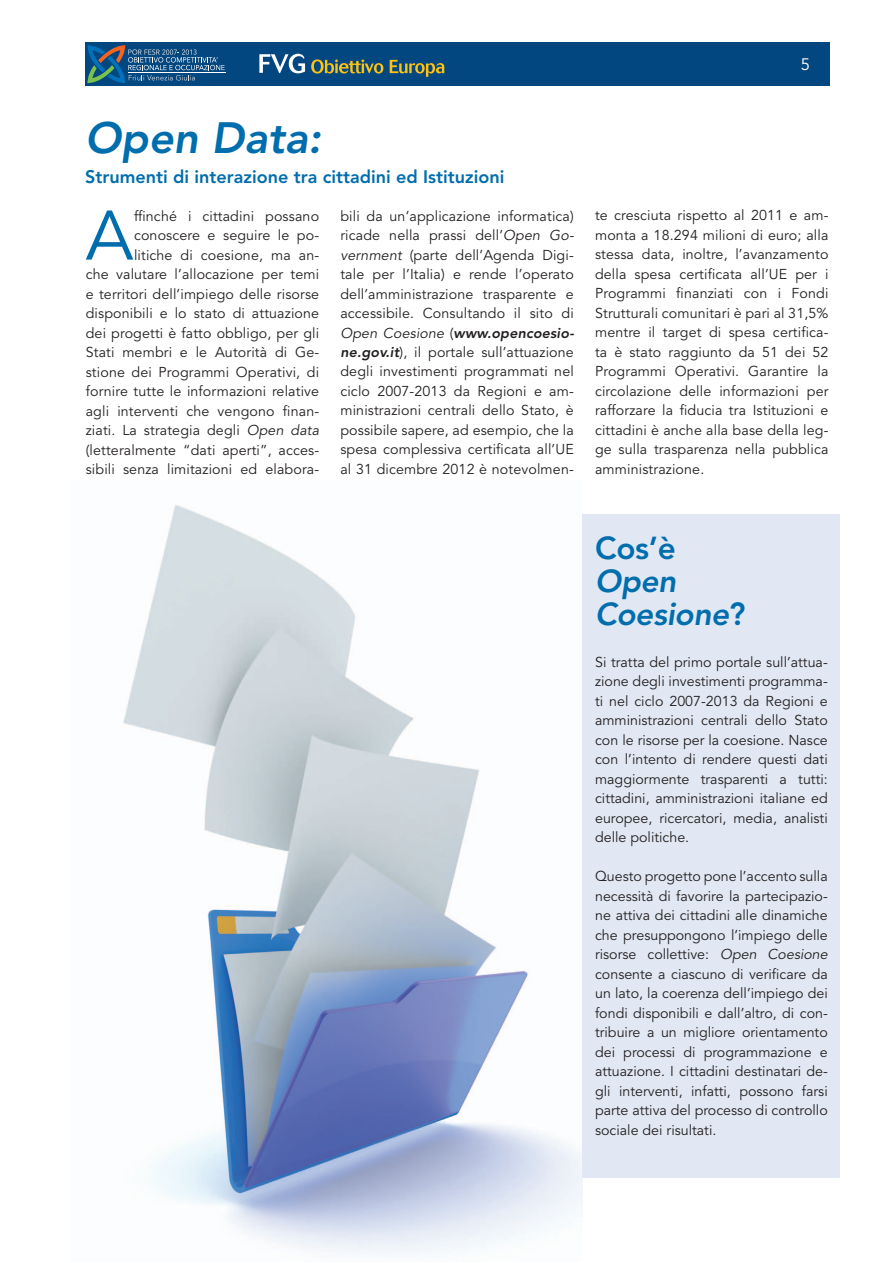
<style>
.page{position:relative;width:893px;height:1263px;background:#fff}
.page>*{position:absolute;margin:0;border:0;box-sizing:border-box;transform-origin:0 0}
.t1{font:69.3px "Avenir LT Std";color:#006dad}
.t2{font:italic 800 43.5px "Avenir LT Std";color:#006dad}
.t3{font:italic 800 31.5px/33px "Avenir LT Std";letter-spacing:-.01em;color:#006dad}
.t4{font:800 31.5px "Avenir LT Std";color:#006dad}
.t5{font:800 18px "Avenir LT Std";color:#006dad}
.t6{font:16.5px "Avenir LT Std";color:#fff}
.t7{font:14.25px/19.5px "Avenir LT Std";letter-spacing:.01em;color:#231f20;text-align:justify}
.s1{font-style:italic}
.s2{font-weight:800;font-style:italic}
.s3{font-style:normal}
</style>
<div class="page">
<div style="left:85px;top:43px;width:744px;height:43px;background:#034780"></div>
<svg style="left:259px;top:54px;width:46px;height:19px"></svg>
<svg style="left:311px;top:59px;width:72px;height:15px"></svg>
<svg style="left:390px;top:60px;width:54px;height:17px"></svg>
<hr style="left:128px;top:73px;width:98px;height:1px;background:#fff">
<svg style="left:87px;top:45px;width:138px;height:39px"></svg>
<img style="left:123px;top:505px;width:460px;height:752px">
<div style="left:583px;top:514px;width:257px;height:664px;background:#e1e8f3"></div>
<h2 class="t2" style="left:85px;top:112px;width:237px">Open Data:</h2>
<p class="t5" style="left:85px;top:166px;width:421px">Strumenti di interazione tra cittadini ed Istituzioni</p>
<p class="t6" style="left:801px;top:55px;width:11px">5</p>
<p class="t7" style="left:86px;top:206px;width:235px;text-align:right">ffinché i cittadini possano conoscere e seguire le po-<br>litiche di coesione, ma an-<br>che valutare l’allocazione per temi e territori dell’impiego delle risorse disponibili e lo stato di attuazione dei progetti è fatto obbligo, per gli Stati membri e le Autorità di Ge&shy;stione dei Programmi Operativi, di fornire tutte le informazioni relative agli interventi che vengono finan&shy;ziati. La strategia degli <span class="s1">Open data </span>(letteralmente “dati aperti”, acces&shy;sibili senza limitazioni ed elabora-</p>
<p class="t7" style="left:340px;top:206px;width:235px">bili da un’applicazione informatica) ricade nella prassi dell’<span class="s1">Open Go&shy;vernment</span> (parte dell’Agenda Digi&shy;tale per l’Italia) e rende l’operato dell’amministrazione trasparente e accessibile. Consultando il sito di <span class="s1">Open Coesione</span> (<span class="s2">www.opencoesio&shy;ne.gov.it</span>), il portale sull’attuazione degli investimenti programmati nel ciclo 2007-2013 da Regioni e am&shy;ministrazioni centrali dello Stato, è possibile sapere, ad esempio, che la spesa complessiva certificata all’UE al 31 dicembre 2012 è notevolmen-</p>
<p class="t7" style="left:595px;top:206px;width:235px">te cresciuta rispetto al 2011 e am&shy;monta a 18.294 milioni di euro; alla stessa data, inoltre, l’avanzamento della spesa certificata all’UE per i Programmi finanziati con i Fondi Strutturali comunitari è pari al 31,5% mentre il target di spesa certifica&shy;ta è stato raggiunto da 51 dei 52<br>Programmi Operativi. Garantire la circolazione delle informazioni per rafforzare la fiducia tra Istituzioni e cittadini è anche alla base della leg&shy;ge sulla trasparenza nella pubblica amministrazione.</p>
<h1 class="t1" style="left:86px;top:196px;width:49px">A</h1>
<h3 class="t4" style="left:595px;top:529px;width:82px">Cos’è</h3>
<h3 class="t3" style="left:595px;top:565px;width:152px">Open<br>Coesione<span class="s3">?</span></h3>
<p class="t7" style="left:595px;top:652px;width:234px">Si tratta del primo portale sull’attua&shy;zione degli investimenti programma&shy;ti nel ciclo 2007-2013 da Regioni e amministrazioni centrali dello Stato con le risorse per la coesione. Nasce con l’intento di rendere questi dati maggiormente trasparenti a tutti: cittadini, amministrazioni italiane ed europee, ricercatori, media, analisti delle politiche.</p>
<p class="t7" style="left:595px;top:867px;width:234px">Questo progetto pone l’accento sulla necessità di favorire la partecipazio&shy;ne attiva dei cittadini alle dinamiche che presuppongono l’impiego delle risorse collettive: <span class="s1">Open Coesione </span>consente a ciascuno di verificare da un lato, la coerenza dell’impiego dei fondi disponibili e dall’altro, di con&shy;tribuire a un migliore orientamento dei processi di programmazione e attuazione. I cittadini destinatari de&shy;gli interventi, infatti, possono farsi parte attiva del processo di controllo sociale dei risultati.</p>
</div>
